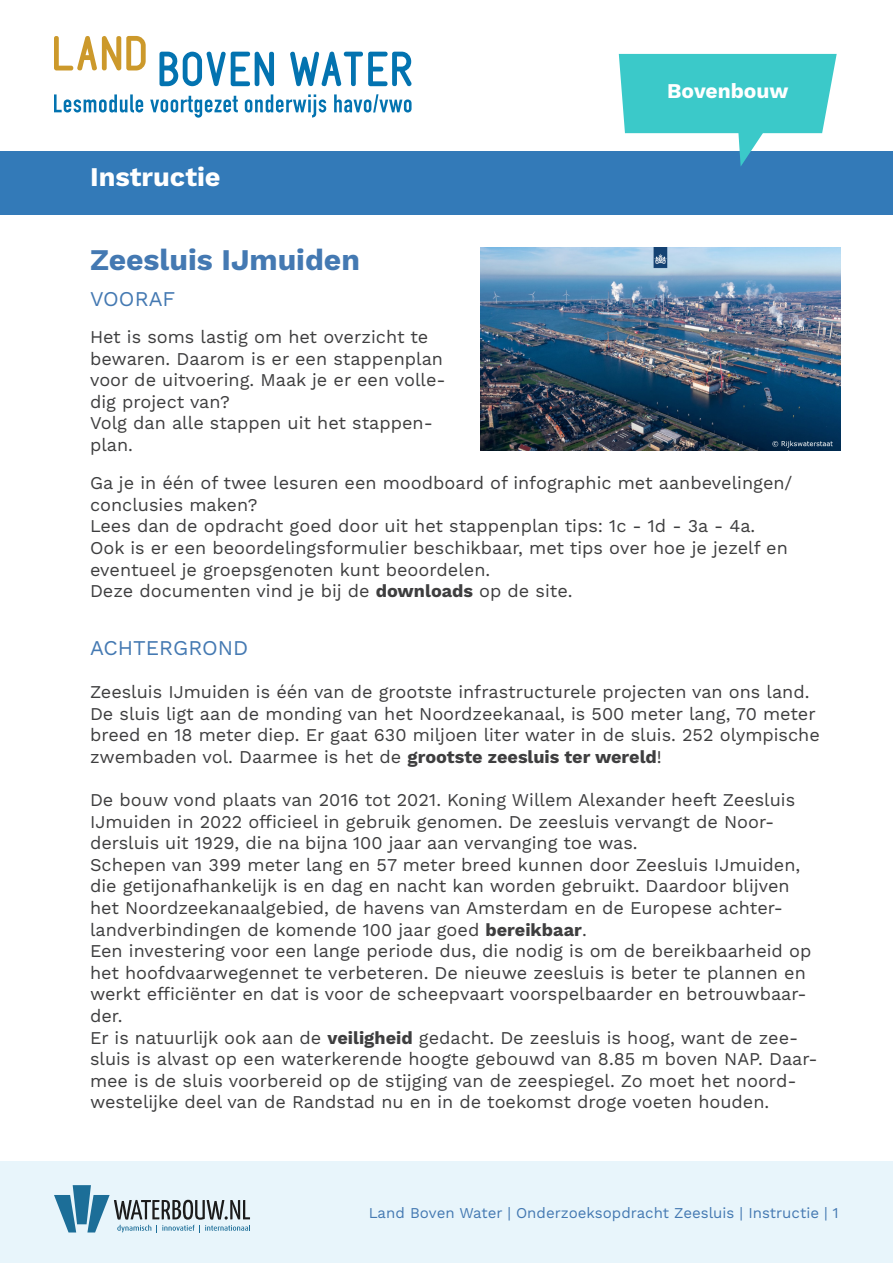
<style>
.page{position:relative;width:893px;height:1263px;background:#fff}
.page>*{position:absolute;margin:0;border:0;box-sizing:border-box;transform-origin:0 0}
.t1{font:700 30px "Work Sans";color:#4479b2}
.t2{font:700 27px "Work Sans";color:#fff}
.t3{font:21px "Work Sans";color:#4479b2}
.t4{font:700 21px "Work Sans";color:#fff}
.t5{font:18px/21.6px "Work Sans";color:#3e3e3f}
.t6{font:15px "Work Sans";color:#4479b2}
.s1{font-weight:700}
</style>
<div class="page">
<div style="left:0;top:1161px;width:893px;height:102px;background:#e8f5fb"></div>
<svg style="left:54px;top:35px;width:92px;height:36px"></svg>
<svg style="left:159px;top:51px;width:115px;height:36px"></svg>
<svg style="left:290px;top:51px;width:122px;height:36px"></svg>
<svg style="left:54px;top:94px;width:89px;height:18px"></svg>
<svg style="left:150px;top:96px;width:88px;height:22px"></svg>
<svg style="left:245px;top:94px;width:81px;height:23px"></svg>
<svg style="left:334px;top:94px;width:78px;height:18px"></svg>
<div style="left:0;top:151px;width:893px;height:63px;background:#337ab8"></div>
<svg style="left:54px;top:1185px;width:196px;height:47px"></svg>
<svg style="left:619px;top:54px;width:218px;height:112px"></svg>
<img style="left:480px;top:248px;width:360px;height:202px">
<h2 class="t2" style="left:90px;top:162px;width:132px">Instructie</h2>
<p class="t4" style="left:667px;top:79px;width:123px">Bovenbouw</p>
<p class="t1" style="left:90px;top:243px;width:271px">Zeesluis IJmuiden</p>
<p class="t3" style="left:90px;top:287px;width:87px">VOORAF</p>
<p class="t5" style="left:90px;top:327px;width:357px">Het is soms lastig om het overzicht te bewaren. Daarom is er een stappenplan voor de uitvoering. Maak je er een volle&shy;dig project van?<br>Volg dan alle stappen uit het stappen&shy;plan.</p>
<p class="t5" style="left:90px;top:473px;width:704px">Ga je in één of twee lesuren een moodboard of infographic met aanbevelingen/ conclusies maken?</p>
<p class="t5" style="left:90px;top:516px;width:667px">Lees dan de opdracht goed door uit het stappenplan tips: 1c - 1d - 3a - 4a.</p>
<p class="t5" style="left:90px;top:538px;width:699px">Ook is er een beoordelingsformulier beschikbaar, met tips over hoe je jezelf en eventueel je groepsgenoten kunt beoordelen.</p>
<p class="t5" style="left:90px;top:581px;width:484px">Deze documenten vind je bij de <span class="s1">downloads</span> op de site.</p>
<p class="t3" style="left:90px;top:635px;width:160px">ACHTERGROND</p>
<p class="t5" style="left:90px;top:682px;width:731px">Zeesluis IJmuiden is één van de grootste infrastructurele projecten van ons land.<br>De sluis ligt aan de monding van het Noordzeekanaal, is 500 meter lang, 70 meter breed en 18 meter diep. Er gaat 630 miljoen liter water in de sluis. 252 olympische zwembaden vol. Daarmee is het de <span class="s1">grootste zeesluis ter wereld</span>!</p>
<p class="t5" style="left:90px;top:790px;width:707px">De bouw vond plaats van 2016 tot 2021. Koning Willem Alexander heeft Zeesluis<br>IJmuiden in 2022 officieel in gebruik genomen. De zeesluis vervangt de Noor&shy;dersluis uit 1929, die na bijna 100 jaar aan vervanging toe was.</p>
<p class="t5" style="left:90px;top:855px;width:712px">Schepen van 399 meter lang en 57 meter breed kunnen door Zeesluis IJmuiden, die getijonafhankelijk is en dag en nacht kan worden gebruikt. Daardoor blijven het Noordzeekanaalgebied, de havens van Amsterdam en de Europese achter&shy;landverbindingen de komende 100 jaar goed <span class="s1">bereikbaar</span>.</p>
<p class="t5" style="left:90px;top:941px;width:723px">Een investering voor een lange periode dus, die nodig is om de bereikbaarheid op het hoofdvaarwegennet te verbeteren. De nieuwe zeesluis is beter te plannen en werkt efficiënter en dat is voor de scheepvaart voorspelbaarder en betrouwbaar&shy;der.</p>
<p class="t5" style="left:90px;top:1027px;width:729px">Er is natuurlijk ook aan de <span class="s1">veiligheid</span> gedacht. De zeesluis is hoog, want de zee&shy;sluis is alvast op een waterkerende hoogte gebouwd van 8.85 m boven NAP. Daar&shy;mee is de sluis voorbereid op de stijging van de zeespiegel. Zo moet het noord&shy;westelijke deel van de Randstad nu en in de toekomst droge voeten houden.</p>
<p class="t6" style="left:369px;top:1204px;width:472px">Land Boven Water | Onderzoeksopdracht Zeesluis | Instructie | 1</p>
</div>
